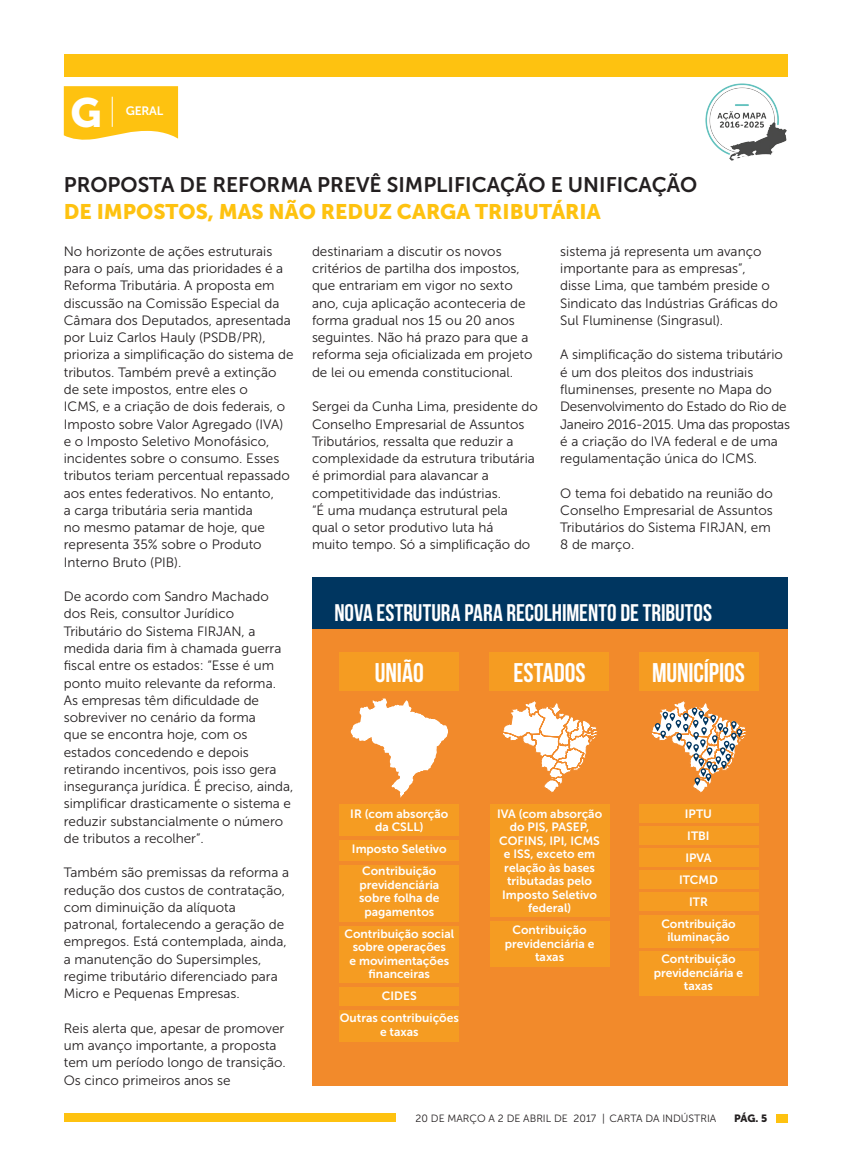
<style>
.page{position:relative;width:851px;height:1149px;background:#fff}
.page>*{position:absolute;margin:0;border:0;box-sizing:border-box;transform-origin:0 0}
.titulo_16{font:40.65px "Museo Sans 900";color:#fff}
.texto{font:27px "Bebas Neue";letter-spacing:-.005em;color:#fff}
.texto-2{font:24px "Bebas Neue";color:#fff}
.texto-3{font:21px "Museo Sans 700";color:#231f20}
.texto-4{font:21px "Museo Sans 900";color:#fec210}
.texto-5{font:13.5px/17.2px "Museo Sans 300";color:#231f20}
.t1{font:12.15px "Museo Sans 700";letter-spacing:-.02em;color:#fff}
.texto-6{font:12px/13.5px "Museo Sans 700";color:#fff;text-align:center}
.t2{font:10.5px "Museo Sans 300";color:#231f20}
.t3{font:10.5px "Museo Sans 900";color:#231f20}
</style>
<div class="page">
<div style="left:64px;top:1113px;width:331px;height:8px;background:#fec210"></div>
<div style="left:775px;top:1113px;width:12px;height:8px;background:#fec210"></div>
<div style="left:64px;top:54px;width:723px;height:22px;background:#fec210"></div>
<div style="left:312px;top:628px;width:475px;height:456px;background:#f28a2b"></div>
<div style="left:312px;top:577px;width:475px;height:51px;background:#003660"></div>
<div style="left:489px;top:652px;width:119px;height:39px;background:#f59c22"></div>
<div style="left:489px;top:921px;width:120px;height:45px;background:#f59c22"></div>
<svg style="left:503px;top:701px;width:95px;height:92px"></svg>
<div style="left:489px;top:803px;width:120px;height:113px;background:#f59c22"></div>
<div style="left:339px;top:652px;width:120px;height:39px;background:#f59c22"></div>
<div style="left:339px;top:804px;width:120px;height:31px;background:#f59c22"></div>
<svg style="left:350px;top:698px;width:98px;height:98px"></svg>
<div style="left:339px;top:865px;width:120px;height:56px;background:#f59c22"></div>
<div style="left:339px;top:926px;width:120px;height:56px;background:#f59c22"></div>
<div style="left:339px;top:987px;width:120px;height:18px;background:#f59c22"></div>
<div style="left:339px;top:840px;width:120px;height:20px;background:#f59c22"></div>
<div style="left:339px;top:1010px;width:120px;height:31px;background:#f59c22"></div>
<div style="left:638px;top:652px;width:120px;height:39px;background:#f59c22"></div>
<div style="left:638px;top:804px;width:120px;height:18px;background:#f59c22"></div>
<div style="left:638px;top:847px;width:120px;height:18px;background:#f59c22"></div>
<div style="left:638px;top:826px;width:120px;height:18px;background:#f59c22"></div>
<div style="left:638px;top:892px;width:120px;height:18px;background:#f59c22"></div>
<div style="left:638px;top:870px;width:120px;height:18px;background:#f59c22"></div>
<div style="left:638px;top:951px;width:120px;height:44px;background:#f59c22"></div>
<div style="left:638px;top:914px;width:120px;height:33px;background:#f59c22"></div>
<svg style="left:651px;top:701px;width:95px;height:92px"></svg>
<img style="left:705px;top:83px;width:82px;height:78px">
<svg style="left:64px;top:86px;width:114px;height:54px;background:#fec726"></svg>
<hr style="left:112px;top:97px;width:1px;height:30px;background:#fff">
<p class="titulo_16" style="left:71px;top:90px;width:33px">G</p>
<p class="t1" style="left:126px;top:104px;width:39px">GERAL</p>
<p class="texto-3" style="left:64px;top:173px;width:635px">PROPOSTA DE REFORMA PREVÊ SIMPLIFICAÇÃO E UNIFICAÇÃO</p>
<p class="texto-4" style="left:64px;top:200px;width:538px">DE IMPOSTOS, MAS NÃO REDUZ CARGA TRIBUTÁRIA</p>
<p class="texto-5" style="left:64px;top:243px;width:231px">No horizonte de ações estruturais para o país, uma das prioridades é a Reforma Tributária. A proposta em discussão na Comissão Especial da Câmara dos Deputados, apresentada por Luiz Carlos Hauly (PSDB/PR), prioriza a simplificação do sistema de tributos. Também prevê a extinção de sete impostos, entre eles o<br>ICMS, e a criação de dois federais, o Imposto sobre Valor Agregado (IVA) e o Imposto Seletivo Monofásico, incidentes sobre o consumo. Esses tributos teriam percentual repassado aos entes federativos. No entanto,<br>a carga tributária seria mantida<br>no mesmo patamar de hoje, que representa 35% sobre o Produto Interno Bruto (PIB).</p>
<p class="texto-5" style="left:64px;top:588px;width:231px">De acordo com Sandro Machado dos Reis, consultor Jurídico<br>Tributário do Sistema FIRJAN, a medida daria fim à chamada guerra fiscal entre os estados: “Esse é um ponto muito relevante da reforma.<br>As empresas têm dificuldade de sobreviver no cenário da forma<br>que se encontra hoje, com os estados concedendo e depois retirando incentivos, pois isso gera insegurança jurídica. É preciso, ainda, simplificar drasticamente o sistema e reduzir substancialmente o número de tributos a recolher”.</p>
<p class="texto-5" style="left:64px;top:864px;width:227px">Também são premissas da reforma a redução dos custos de contratação, com diminuição da alíquota patronal, fortalecendo a geração de empregos. Está contemplada, ainda, a manutenção do Supersimples, regime tributário diferenciado para Micro e Pequenas Empresas.</p>
<p class="texto-5" style="left:64px;top:1019px;width:223px">Reis alerta que, apesar de promover um avanço importante, a proposta tem um período longo de transição.<br>Os cinco primeiros anos se</p>
<p class="texto-5" style="left:312px;top:243px;width:222px">destinariam a discutir os novos critérios de partilha dos impostos, que entrariam em vigor no sexto ano, cuja aplicação aconteceria de forma gradual nos 15 ou 20 anos seguintes. Não há prazo para que a reforma seja oficializada em projeto de lei ou emenda constitucional.</p>
<p class="texto-5" style="left:312px;top:398px;width:227px">Sergei da Cunha Lima, presidente do Conselho Empresarial de Assuntos Tributários, ressalta que reduzir a complexidade da estrutura tributária é primordial para alavancar a competitividade das indústrias.<br>“É uma mudança estrutural pela<br>qual o setor produtivo luta há<br>muito tempo. Só a simplificação do</p>
<p class="texto-5" style="left:560px;top:243px;width:219px">sistema já representa um avanço importante para as empresas”, disse Lima, que também preside o<br>Sindicato das Indústrias Gráficas do<br>Sul Fluminense (Singrasul).</p>
<p class="texto-5" style="left:560px;top:346px;width:231px">A simplificação do sistema tributário é um dos pleitos dos industriais fluminenses, presente no Mapa do Desenvolvimento do Estado do Rio de Janeiro 2016-2015. Uma das propostas é a criação do IVA federal e de uma regulamentação única do ICMS.</p>
<p class="texto-5" style="left:560px;top:484px;width:214px">O tema foi debatido na reunião do<br>Conselho Empresarial de Assuntos<br>Tributários do Sistema FIRJAN, em<br>8 de março.</p>
<p class="texto-2" style="left:334px;top:599px;width:379px">NOVA ESTRUTURA PARA RECOLHIMENTO DE TRIBUTOS</p>
<p class="texto" style="left:652px;top:657px;width:94px">MUNICÍPIOS</p>
<p class="texto" style="left:375px;top:657px;width:50px">UNIÃO</p>
<p class="texto" style="left:513px;top:657px;width:74px">ESTADOS</p>
<p class="texto-6" style="left:350px;top:806px;width:99px">IR (com absorção da CSLL)</p>
<p class="texto-6" style="left:352px;top:842px;width:96px">Imposto Seletivo</p>
<p class="texto-6" style="left:359px;top:864px;width:82px">Contribuição previdenciária sobre folha de pagamentos</p>
<p class="texto-6" style="left:344px;top:926px;width:111px">Contribuição social sobre operações<br>e movimentações financeiras</p>
<p class="texto-6" style="left:382px;top:989px;width:36px">CIDES</p>
<p class="texto-6" style="left:340px;top:1011px;width:120px">Outras contribuições e taxas</p>
<p class="texto-6" style="left:497px;top:806px;width:107px">IVA (com absorção do PIS, PASEP,<br>COFINS, IPI, ICMS e ISS, exceto em relação às bases tributadas pelo<br>Imposto Seletivo federal)</p>
<p class="texto-6" style="left:504px;top:923px;width:91px">Contribuição previdenciária e taxas</p>
<p class="texto-6" style="left:684px;top:806px;width:29px">IPTU</p>
<p class="texto-6" style="left:687px;top:828px;width:24px">ITBI</p>
<p class="texto-6" style="left:685px;top:850px;width:28px">IPVA</p>
<p class="texto-6" style="left:679px;top:872px;width:40px">ITCMD</p>
<p class="texto-6" style="left:689px;top:894px;width:20px">ITR</p>
<p class="texto-6" style="left:661px;top:916px;width:76px">Contribuição iluminação</p>
<p class="texto-6" style="left:653px;top:952px;width:91px">Contribuição previdenciária e taxas</p>
<p class="t2" style="left:415px;top:1112px;width:302px">20 DE MARÇO A 2 DE ABRIL DE 2017 | CARTA DA INDÚSTRIA</p>
<p class="t3" style="left:734px;top:1111px;width:34px">PÁG. 5</p>
</div>
